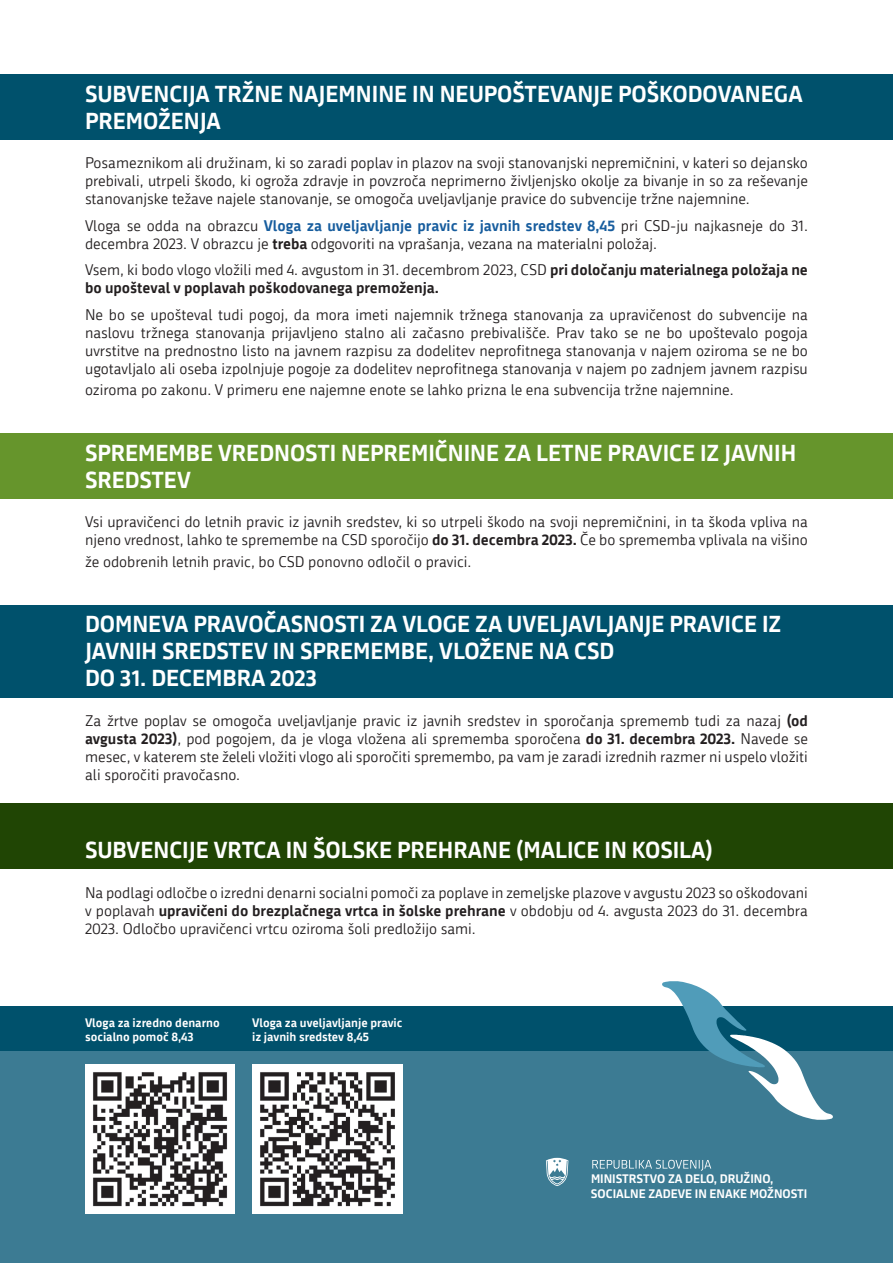
<style>
.page{position:relative;width:893px;height:1263px;background:#fff}
.page>*{position:absolute;margin:0;border:0;box-sizing:border-box;transform-origin:0 0}
.t1{font:700 22.5px/27px "Republika";color:#fff}
.t2{font:15px/18px "Republika";color:#231f20;text-align:justify}
.t3{font:700 15px/18px "Republika";color:#231f20}
.t4{font:700 12px/14.4px "Republika";color:#fff}
.s1{font-weight:700;color:#175d9e}
.s2{font-weight:700}
.s3{font-weight:400}
</style>
<div class="page">
<div style="left:0;top:1025px;width:893px;height:238px;background:#3c7b93"></div>
<svg style="left:546px;top:1158px;width:22px;height:28px"></svg>
<svg style="left:592px;top:1160px;width:119px;height:11px"></svg>
<div style="left:0;top:1006px;width:893px;height:44px;background:#00516c"></div>
<img style="left:85px;top:1064px;width:150px;height:150px">
<img style="left:252px;top:1064px;width:150px;height:150px">
<svg style="left:748px;top:1040px;width:87px;height:80px"></svg>
<svg style="left:659px;top:981px;width:108px;height:88px"></svg>
<div style="left:0;top:74px;width:893px;height:66px;background:#00516c"></div>
<div style="left:0;top:433px;width:893px;height:66px;background:#66952c"></div>
<div style="left:0;top:803px;width:893px;height:65px;background:#204504"></div>
<div style="left:0;top:605px;width:893px;height:92px;background:#00516c"></div>
<h1 class="t1" style="left:85px;top:79px;width:719px">SUBVENCIJA TRŽNE NAJEMNINE IN NEUPOŠTEVANJE POŠKODOVANEGA<br>PREMOŽENJA</h1>
<p class="t2" style="left:85px;top:153px;width:724px">Posameznikom ali družinam, ki so zaradi poplav in plazov na svoji stanovanjski nepremičnini, v kateri so dejansko prebivali, utrpeli škodo, ki ogroža zdravje in povzroča neprimerno življenjsko okolje za bivanje in so za reševanje stanovanjske težave najele stanovanje, se omogoča uveljavljanje pravice do subvencije tržne najemnine.</p>
<p class="t2" style="left:85px;top:216px;width:724px">Vloga se odda na obrazcu <span class="s1">Vloga za uveljavljanje pravic iz javnih sredstev 8,45</span> pri CSD-ju najkasneje do 31. decembra 2023. V obrazcu je <span class="s2">treba</span> odgovoriti na vprašanja, vezana na materialni položaj.</p>
<p class="t3" style="left:85px;top:260px;width:724px"><span class="s3">Vsem, ki bodo vlogo vložili med 4. avgustom in 31. decembrom 2023, CSD</span> pri določanju materialnega položaja ne bo upošteval v poplavah poškodovanega premoženja.</p>
<p class="t2" style="left:85px;top:305px;width:724px">Ne bo se upošteval tudi pogoj, da mora imeti najemnik tržnega stanovanja za upravičenost do subvencije na naslovu tržnega stanovanja prijavljeno stalno ali začasno prebivališče. Prav tako se ne bo upoštevalo pogoja uvrstitve na prednostno listo na javnem razpisu za dodelitev neprofitnega stanovanja v najem oziroma se ne bo ugotavljalo ali oseba izpolnjuje pogoje za dodelitev neprofitnega stanovanja v najem po zadnjem javnem razpisu</p>
<p class="t2" style="left:85px;top:380px;width:650px">oziroma po zakonu. V primeru ene najemne enote se lahko prizna le ena subvencija tržne najemnine.</p>
<h1 class="t1" style="left:85px;top:438px;width:713px">SPREMEMBE VREDNOSTI NEPREMIČNINE ZA LETNE PRAVICE IZ JAVNIH<br>SREDSTEV</h1>
<p class="t2" style="left:85px;top:512px;width:724px">Vsi upravičenci do letnih pravic iz javnih sredstev, ki so utrpeli škodo na svoji nepremičnini, in ta škoda vpliva na njeno vrednost, lahko te spremembe na CSD sporočijo <span class="s2">do 31. decembra 2023.</span> Če bo sprememba vplivala na višino</p>
<p class="t2" style="left:85px;top:552px;width:388px">že odobrenih letnih pravic, bo CSD ponovno odločil o pravici.</p>
<h1 class="t1" style="left:85px;top:610px;width:698px">DOMNEVA PRAVOČASNOSTI ZA VLOGE ZA UVELJAVLJANJE PRAVICE IZ<br>JAVNIH SREDSTEV IN SPREMEMBE, VLOŽENE NA CSD<br>DO 31. DECEMBRA 2023</h1>
<p class="t2" style="left:85px;top:711px;width:724px">Za žrtve poplav se omogoča uveljavljanje pravic iz javnih sredstev in sporočanja sprememb tudi za nazaj <span class="s2">(od avgusta 2023)</span>, pod pogojem, da je vloga vložena ali sprememba sporočena <span class="s2">do 31. decembra 2023.</span> Navede se mesec, v katerem ste želeli vložiti vlogo ali sporočiti spremembo, pa vam je zaradi izrednih razmer ni uspelo vložiti ali sporočiti pravočasno.</p>
<h1 class="t1" style="left:85px;top:836px;width:629px">SUBVENCIJE VRTCA IN ŠOLSKE PREHRANE (MALICE IN KOSILA)</h1>
<p class="t2" style="left:85px;top:883px;width:724px">Na podlagi odločbe o izredni denarni socialni pomoči za poplave in zemeljske plazove v avgustu 2023 so oškodovani v poplavah <span class="s2">upravičeni do brezplačnega vrtca in šolske prehrane</span> v obdobju od 4. avgusta 2023 do 31. decembra 2023. Odločbo upravičenci vrtcu oziroma šoli predložijo sami.</p>
<p class="t4" style="left:85px;top:1015px;width:136px">Vloga za izredno denarno socialno pomoč 8,43</p>
<p class="t4" style="left:252px;top:1015px;width:152px">Vloga za uveljavljanje pravic iz javnih sredstev 8,45</p>
<p class="t4" style="left:591px;top:1171px;width:218px">MINISTRSTVO ZA DELO, DRUŽINO,<br>SOCIALNE ZADEVE IN ENAKE MOŽNOSTI</p>
</div>
